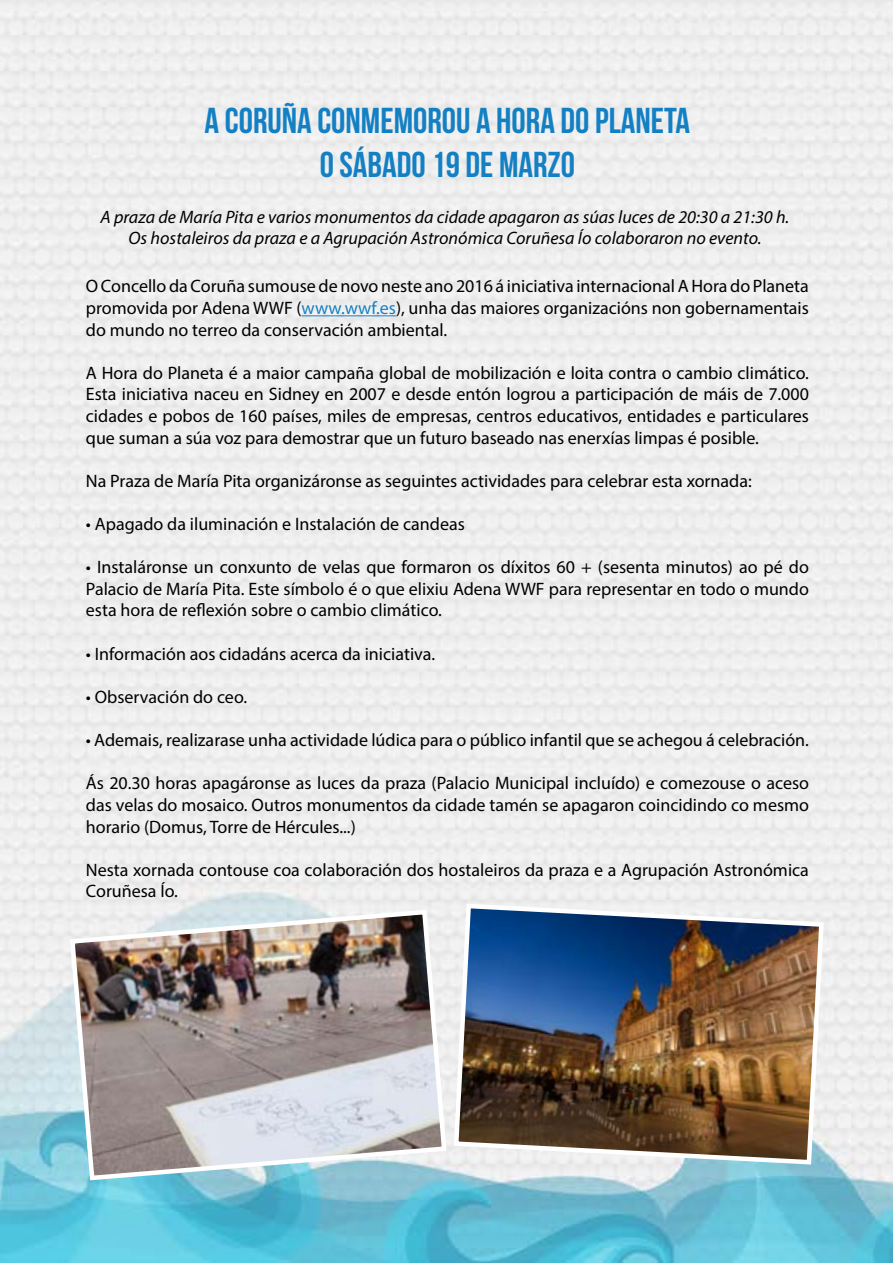
<style>
.page{position:relative;width:893px;height:1263px;background:#fff}
.page>*{position:absolute;margin:0;border:0;box-sizing:border-box;transform-origin:0 0}
.t1{font:36px "Bebas Neue";color:#1480c4}
.t2{font:18px/21.6px "Myriad Pro";color:#000;text-align:justify}
.t3{font:italic 18px "Myriad Pro";color:#000}
.s1{color:#1480c4}
</style>
<div class="page">
<img style="left:0;top:0;width:893px;height:1263px">
<hr style="left:302px;top:315px;width:94px;height:1px;background:#1480c4">
<img style="left:68px;top:907px;width:381px;height:276px">
<img style="left:451px;top:901px;width:375px;height:266px">
<p class="t1" style="left:205px;top:101px;width:487px">A CORUÑA CONMEMOROU A HORA DO PLANETA</p>
<p class="t1" style="left:320px;top:144px;width:257px">O SÁBADO 19 DE MARZO</p>
<p class="t3" style="left:101px;top:205px;width:690px">A praza de María Pita e varios monumentos da cidade apagaron as súas luces de 20:30 a 21:30 h.</p>
<p class="t3" style="left:128px;top:227px;width:635px">Os hostaleiros da praza e a Agrupación Astronómica Coruñesa Ío colaboraron no evento.</p>
<p class="t2" style="left:86px;top:275px;width:725px">O Concello da Coruña sumouse de novo neste ano 2016 á iniciativa internacional A Hora do Planeta promovida por Adena WWF (<span class="s1">www.wwf.es</span>), unha das maiores organizacións non gobernamentais do mundo no terreo da conservación ambiental.</p>
<p class="t2" style="left:86px;top:362px;width:725px">A Hora do Planeta é a maior campaña global de mobilización e loita contra o cambio climático.<br>Esta iniciativa naceu en Sidney en 2007 e desde entón logrou a participación de máis de 7.000 cidades e pobos de 160 países, miles de empresas, centros educativos, entidades e particulares que suman a súa voz para demostrar que un futuro baseado nas enerxías limpas é posible.</p>
<p class="t2" style="left:86px;top:470px;width:667px">Na Praza de María Pita organizáronse as seguintes actividades para celebrar esta xornada:</p>
<p class="t2" style="left:86px;top:513px;width:380px">• Apagado da iluminación e Instalación de candeas</p>
<p class="t2" style="left:86px;top:556px;width:725px">• Instaláronse un conxunto de velas que formaron os díxitos 60 + (sesenta minutos) ao pé do Palacio de María Pita. Este símbolo é o que elixiu Adena WWF para representar en todo o mundo esta hora de reflexión sobre o cambio climático.</p>
<p class="t2" style="left:86px;top:642px;width:351px">• Información aos cidadáns acerca da iniciativa.</p>
<p class="t2" style="left:86px;top:686px;width:163px">• Observación do ceo.</p>
<p class="t2" style="left:86px;top:729px;width:725px">• Ademais, realizarase unha actividade lúdica para o público infantil que se achegou á celebración.</p>
<p class="t2" style="left:86px;top:772px;width:725px">Ás 20.30 horas apagáronse as luces da praza (Palacio Municipal incluído) e comezouse o aceso das velas do mosaico. Outros monumentos da cidade tamén se apagaron coincidindo co mesmo horario (Domus, Torre de Hércules...)</p>
<p class="t2" style="left:86px;top:858px;width:724px">Nesta xornada contouse coa colaboración dos hostaleiros da praza e a Agrupación Astronómica<br>Coruñesa Ío.</p>
</div>
